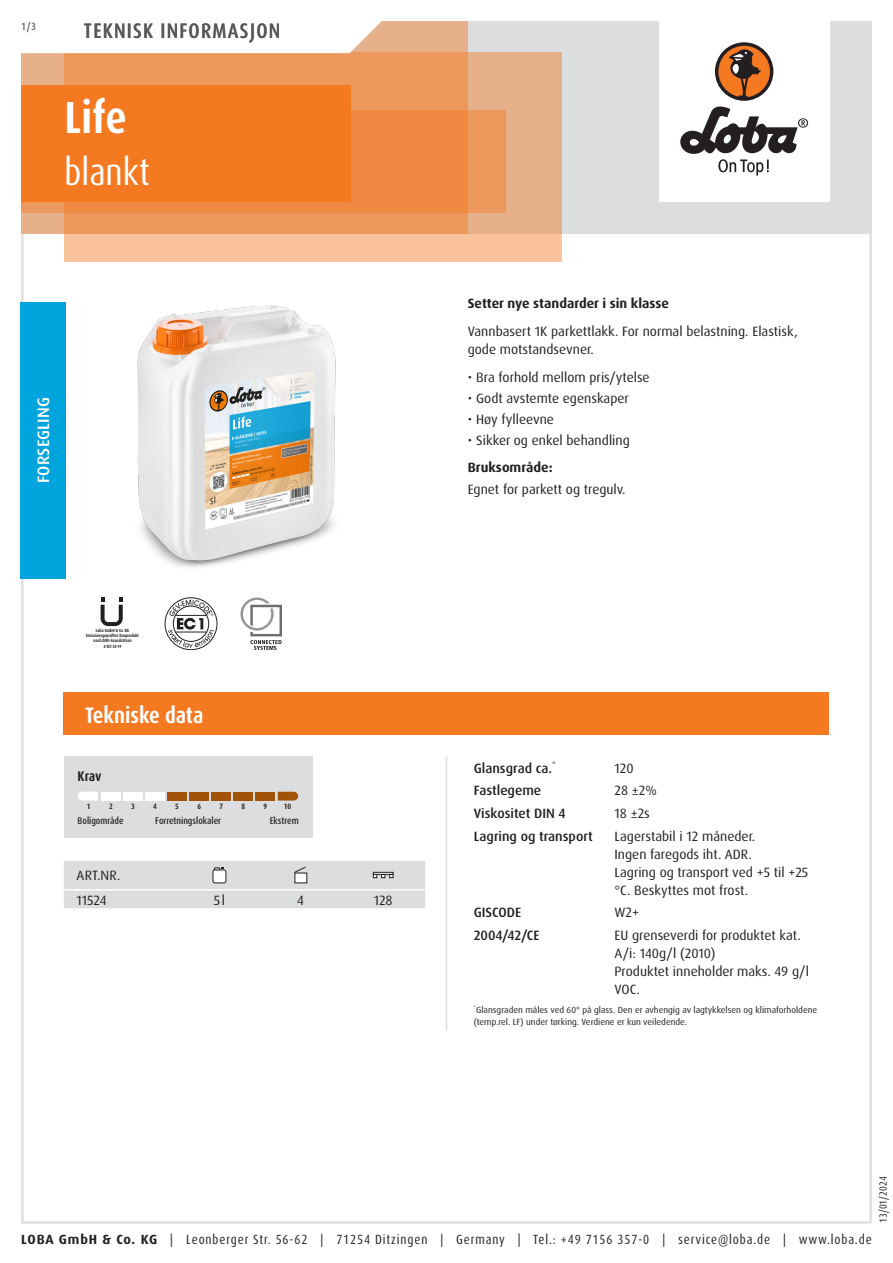
<style>
.page{position:relative;width:893px;height:1263px;background:#fff}
.page>*{position:absolute;margin:0;border:0;box-sizing:border-box;transform-origin:0 0}
.Produktname_weiss{font:700 condensed 45px "Dax Pro";color:#fff}
.Variante_weiss{font:condensed 37.5px "Dax Pro";color:#fff}
.Abschnitt{font:700 condensed 22.5px "Dax Pro";color:#fff}
.TI{font:500 condensed 21px "Dax Pro";letter-spacing:.06em;color:#57585a}
.Produktart_Versiegelung{font:500 16.5px "Dax Pro";letter-spacing:.01em;color:#fff}
.skala_name{font:700 condensed 14.1px "Dax Pro";color:#231f20}
.Text{font:13.5px/18px "Dax Pro";color:#231f20}
.Text_ohne_Silbentrennung{font:13.5px/18px "Dax Pro";color:#231f20}
.Text_Medium{font:500 13.5px "Dax Pro";color:#231f20}
.Text_Bold{font:700 13.5px "Dax Pro";color:#231f20}
.Text_Großbuchstaben{font:13.5px "Dax Pro";color:#231f20}
.Text_zentriert{font:13.5px "Dax Pro";color:#231f20}
.t1{font:condensed 13.35px "Dax Pro";letter-spacing:.065em;color:#231f20}
.t2{font:condensed 10.5px "Dax Pro";color:#231f20}
.t3{font:500 condensed 10.5px "Dax Pro";color:#57585a}
.skala_desc_middle{font:500 condensed 9.75px "Dax Pro";color:#231f20}
.skala_desc_left{font:500 condensed 9.75px "Dax Pro";color:#231f20}
.skala_desc_right{font:500 condensed 9.75px "Dax Pro";color:#231f20}
.Footnote{font:9px/12px "Dax Pro";color:#231f20}
.skala_number{font:700 condensed 7.8px "Dax Pro";color:#231f20}
.t4{font:700 4.5px/5.2px "Dax Pro";color:#231f20;text-align:center;scale:.82 1}
.s1{font-weight:700;font-stretch:normal}
</style>
<div class="page">
<hr style="left:446px;top:756px;width:1px;height:275px;background:#dcdddf">
<svg style="left:64px;top:861px;width:361px;height:48px;background:#dcdddf"></svg>
<div style="left:373px;top:872px;width:20px;height:3px;border:1px solid #231f20"></div>
<div style="left:64px;top:756px;width:249px;height:82px;background:#dcdddf"></div>
<svg style="left:78px;top:792px;width:20px;height:8px"></svg>
<div style="left:101px;top:792px;width:20px;height:8px;background:#fff"></div>
<div style="left:123px;top:792px;width:20px;height:8px;background:#fff"></div>
<div style="left:145px;top:792px;width:20px;height:8px;background:#fff"></div>
<div style="left:167px;top:792px;width:20px;height:8px;background:#a15409"></div>
<div style="left:189px;top:792px;width:20px;height:8px;background:#a15409"></div>
<div style="left:212px;top:792px;width:19px;height:8px;background:#a15409"></div>
<div style="left:234px;top:792px;width:19px;height:8px;background:#a15409"></div>
<div style="left:256px;top:792px;width:19px;height:8px;background:#a15409"></div>
<svg style="left:278px;top:792px;width:20px;height:8px"></svg>
<div style="left:64px;top:692px;width:765px;height:43px;background:#f47921"></div>
<svg style="left:101px;top:597px;width:22px;height:29px"></svg>
<svg style="left:165px;top:597px;width:52px;height:53px"></svg>
<svg style="left:241px;top:597px;width:41px;height:53px"></svg>
<img style="left:137px;top:305px;width:199px;height:263px">
<div style="left:20px;top:302px;width:46px;height:276px;background:#00a4dc"></div>
<div style="left:21px;top:21px;width:851px;height:213px;background:#dcdddf"></div>
<div style="left:659px;top:0;width:170px;height:202px;background:#fff"></div>
<svg style="left:680px;top:106px;width:128px;height:70px"></svg>
<div style="left:715px;top:42px;width:58px;height:59px;background:#231f20;border-radius:50%"></div>
<svg style="left:718px;top:45px;width:52px;height:52px"></svg>
<div style="left:64px;top:52px;width:497px;height:209px;background:linear-gradient(to right,#fec79f,#efb992)"></div>
<div style="left:21px;top:111px;width:485px;height:102px;background:#ec975b"></div>
<svg style="left:21px;top:21px;width:447px;height:213px;background:#ec9355"></svg>
<svg style="left:21px;top:21px;width:411px;height:34px;background:#faede4"></svg>
<div style="left:21px;top:85px;width:330px;height:117px;background:#f47921"></div>
<p class="t3" style="left:21px;top:19px;width:16px">1/3</p>
<p class="TI" style="left:84px;top:17px;width:198px">TEKNISK INFORMASJON</p>
<p class="Produktname_weiss" style="left:65px;top:89px;width:64px">Life</p>
<p class="Variante_weiss" style="left:65px;top:148px;width:87px">blankt</p>
<p class="Produktart_Versiegelung" style="left:33px;top:483px;width:87px;rotate:-90deg">FORSEGLING</p>
<p class="t4" style="left:86px;top:628px;width:66px">Loba GmbH &amp; Co. KG<br>Emissionsgeprüftes Bauprodukt nach DIBt-Grundsätzen<br>Z-157.10-19</p>
<p class="Abschnitt" style="left:85px;top:700px;width:120px">Tekniske data</p>
<p class="skala_name" style="left:78px;top:767px;width:25px">Krav</p>
<p class="skala_number" style="left:87px;top:802px;width:5px">1</p>
<p class="skala_number" style="left:109px;top:802px;width:5px">2</p>
<p class="skala_number" style="left:131px;top:802px;width:5px">3</p>
<p class="skala_number" style="left:153px;top:802px;width:5px">4</p>
<p class="skala_number" style="left:175px;top:802px;width:5px">5</p>
<p class="skala_number" style="left:197px;top:802px;width:5px">6</p>
<p class="skala_number" style="left:219px;top:802px;width:5px">7</p>
<p class="skala_number" style="left:241px;top:802px;width:5px">8</p>
<p class="skala_number" style="left:264px;top:802px;width:5px">9</p>
<p class="skala_number" style="left:284px;top:802px;width:9px">10</p>
<p class="skala_desc_left" style="left:78px;top:815px;width:48px">Boligområde</p>
<p class="skala_desc_middle" style="left:155px;top:815px;width:67px">Forretningslokaler</p>
<p class="skala_desc_right" style="left:270px;top:815px;width:31px">Ekstrem</p>
<p class="Text_Großbuchstaben" style="left:77px;top:867px;width:45px">ART.NR.</p>
<p class="Text" style="left:77px;top:891px;width:32px">11524</p>
<p class="Text_zentriert" style="left:214px;top:891px;width:13px">5l</p>
<p class="Text_zentriert" style="left:297px;top:891px;width:8px">4</p>
<p class="Text_zentriert" style="left:374px;top:891px;width:20px">128</p>
<p class="Text_Bold" style="left:468px;top:295px;width:203px">Setter nye standarder i sin klasse</p>
<p class="Text" style="left:468px;top:323px;width:332px">Vannbasert 1K parkettlakk. For normal belastning. Elastisk, gode motstandsevner.</p>
<p class="Text" style="left:468px;top:368px;width:183px">• Bra forhold mellom pris/ytelse</p>
<p class="Text" style="left:468px;top:389px;width:163px">• Godt avstemte egenskaper</p>
<p class="Text" style="left:468px;top:410px;width:88px">• Høy fylleevne</p>
<p class="Text" style="left:468px;top:431px;width:164px">• Sikker og enkel behandling</p>
<p class="Text_Bold" style="left:468px;top:459px;width:86px">Bruksområde:</p>
<p class="Text" style="left:468px;top:480px;width:159px">Egnet for parkett og tregulv.</p>
<p class="Text_Medium" style="left:474px;top:759px;width:83px">Glansgrad ca.<sup>*</sup></p>
<p class="Text_ohne_Silbentrennung" style="left:614px;top:759px;width:21px">120</p>
<p class="Text_Medium" style="left:474px;top:782px;width:69px">Fastlegeme</p>
<p class="Text_ohne_Silbentrennung" style="left:614px;top:782px;width:44px">28 ±2%</p>
<p class="Text_Medium" style="left:474px;top:805px;width:93px">Viskositet DIN 4</p>
<p class="Text_ohne_Silbentrennung" style="left:614px;top:804px;width:37px">18 ±2s</p>
<p class="Text_Medium" style="left:474px;top:827px;width:121px">Lagring og transport</p>
<p class="Text_ohne_Silbentrennung" style="left:614px;top:827px;width:142px">Lagerstabil i 12 måneder.</p>
<p class="Text_ohne_Silbentrennung" style="left:614px;top:845px;width:139px">Ingen faregods iht. ADR.</p>
<p class="Text_ohne_Silbentrennung" style="left:614px;top:863px;width:195px">Lagring og transport ved +5 til +25 °C. Beskyttes mot frost.</p>
<p class="Text_Medium" style="left:474px;top:904px;width:49px">GISCODE</p>
<p class="Text_ohne_Silbentrennung" style="left:614px;top:904px;width:26px">W2+</p>
<p class="Text_Medium" style="left:474px;top:926px;width:67px">2004/42/CE</p>
<p class="Text_ohne_Silbentrennung" style="left:614px;top:926px;width:188px">EU grenseverdi for produktet kat.<br>A/i: 140g/l (2010)</p>
<p class="Text_ohne_Silbentrennung" style="left:614px;top:962px;width:196px">Produktet inneholder maks. 49 g/l<br>VOC.</p>
<p class="Footnote" style="left:474px;top:1004px;width:345px"><sup>*</sup>Glansgraden måles ved 60° på glass. Den er avhengig av lagtykkelsen og klimaforholdene (temp.rel. LF) under tørking. Verdiene er kun veiledende.</p>
<p class="t2" style="left:876px;top:1222px;width:48px;rotate:-90deg">13/01/2024</p>
<p class="t1" style="left:21px;top:1230px;width:852px"><span class="s1">LOBA GmbH &amp; Co. KG</span> | Leonberger Str. 56-62 | 71254 Ditzingen | Germany | Tel.: +49 7156 357-0 | service@loba.de | www.loba.de</p>
</div>
